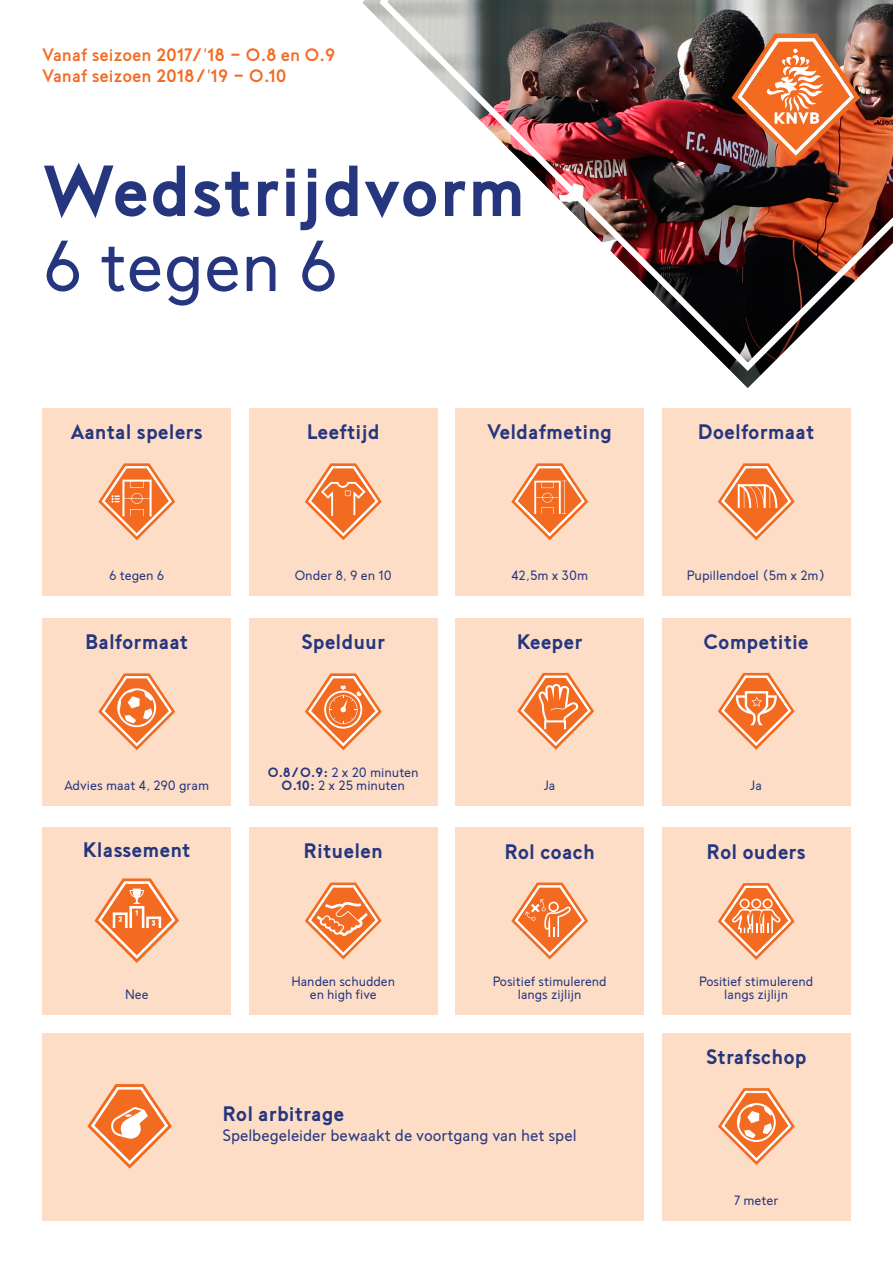
<style>
.page{position:relative;width:893px;height:1263px;background:#fff}
.page>*{position:absolute;margin:0;border:0;box-sizing:border-box;transform-origin:0 0}
.t1{font:700 72px "Baronvon Wesseling";color:#25367f}
.t2{font:72px "Baronvon Wesseling";color:#25367f}
.t3{font:700 21px "Baronvon Wesseling";color:#25367f}
.t4{font:18px "Baronvon Wesseling";color:#f36a21}
.t5{font:16.5px "Baronvon Wesseling";color:#25367f}
.t6{font:13.5px "Baronvon Wesseling";color:#25367f}
.s1{font-weight:700}
</style>
<div class="page">
<div style="left:249px;top:408px;width:188px;height:188px;background:#fdddc6"></div>
<div style="left:43px;top:408px;width:188px;height:188px;background:#fdddc6"></div>
<div style="left:455px;top:408px;width:189px;height:188px;background:#fdddc6"></div>
<div style="left:662px;top:408px;width:188px;height:188px;background:#fdddc6"></div>
<div style="left:43px;top:618px;width:188px;height:188px;background:#fdddc6"></div>
<div style="left:249px;top:618px;width:188px;height:188px;background:#fdddc6"></div>
<div style="left:455px;top:618px;width:189px;height:188px;background:#fdddc6"></div>
<div style="left:662px;top:618px;width:188px;height:188px;background:#fdddc6"></div>
<div style="left:43px;top:827px;width:188px;height:188px;background:#fdddc6"></div>
<div style="left:43px;top:1033px;width:601px;height:187px;background:#fdddc6"></div>
<div style="left:249px;top:827px;width:188px;height:188px;background:#fdddc6"></div>
<div style="left:455px;top:827px;width:189px;height:188px;background:#fdddc6"></div>
<div style="left:662px;top:827px;width:188px;height:188px;background:#fdddc6"></div>
<svg style="left:87px;top:1084px;width:85px;height:84px"></svg>
<img style="left:376px;top:0;width:517px;height:375px">
<img style="left:732px;top:34px;width:128px;height:128px">
<svg style="left:98px;top:673px;width:77px;height:77px"></svg>
<svg style="left:718px;top:673px;width:77px;height:77px"></svg>
<svg style="left:517px;top:673px;width:77px;height:77px"></svg>
<svg style="left:94px;top:878px;width:85px;height:85px"></svg>
<svg style="left:305px;top:882px;width:77px;height:77px"></svg>
<svg style="left:718px;top:883px;width:77px;height:77px"></svg>
<svg style="left:511px;top:882px;width:77px;height:77px"></svg>
<svg style="left:305px;top:673px;width:77px;height:77px"></svg>
<svg style="left:511px;top:463px;width:77px;height:77px"></svg>
<svg style="left:305px;top:463px;width:77px;height:77px"></svg>
<svg style="left:98px;top:463px;width:77px;height:77px"></svg>
<svg style="left:718px;top:463px;width:77px;height:77px"></svg>
<div style="left:662px;top:1033px;width:189px;height:187px;background:#fdddc6"></div>
<svg style="left:718px;top:1088px;width:77px;height:77px"></svg>
<p class="t4" style="left:43px;top:45px;width:294px">Vanaf seizoen 2017/’18 - O.8 en O.9</p>
<p class="t4" style="left:43px;top:66px;width:246px">Vanaf seizoen 2018/’19 - O.10</p>
<p class="t1" style="left:43px;top:151px;width:485px">Wedstrijdvorm</p>
<p class="t2" style="left:43px;top:226px;width:297px">6 tegen 6</p>
<p class="t3" style="left:71px;top:420px;width:134px">Aantal spelers</p>
<p class="t3" style="left:307px;top:420px;width:74px">Leeftijd</p>
<p class="t3" style="left:487px;top:420px;width:126px">Veldafmeting</p>
<p class="t3" style="left:698px;top:420px;width:118px">Doelformaat</p>
<p class="t6" style="left:109px;top:568px;width:57px">6 tegen 6</p>
<p class="t6" style="left:295px;top:568px;width:98px">Onder 8, 9 en 10</p>
<p class="t6" style="left:511px;top:568px;width:78px">42,5m x 30m</p>
<p class="t6" style="left:687px;top:568px;width:140px">Pupillendoel (5m x 2m)</p>
<p class="t3" style="left:85px;top:630px;width:105px">Balformaat</p>
<p class="t3" style="left:301px;top:630px;width:86px">Spelduur</p>
<p class="t3" style="left:517px;top:630px;width:68px">Keeper</p>
<p class="t3" style="left:704px;top:630px;width:107px">Competitie</p>
<p class="t6" style="left:268px;top:764px;width:152px"><span class="s1">O.8/O.9:</span> 2 x 20 minuten</p>
<p class="t6" style="left:282px;top:778px;width:125px"><span class="s1">O.10:</span> 2 x 25 minuten</p>
<p class="t6" style="left:64px;top:778px;width:146px">Advies maat 4, 290 gram</p>
<p class="t6" style="left:751px;top:778px;width:13px">Ja</p>
<p class="t6" style="left:544px;top:778px;width:13px">Ja</p>
<p class="t3" style="left:83px;top:838px;width:109px">Klassement</p>
<p class="t3" style="left:304px;top:839px;width:81px">Rituelen</p>
<p class="t3" style="left:707px;top:840px;width:101px">Rol ouders</p>
<p class="t3" style="left:504px;top:840px;width:92px">Rol coach</p>
<p class="t6" style="left:125px;top:987px;width:25px">Nee</p>
<p class="t6" style="left:291px;top:974px;width:105px">Handen schudden</p>
<p class="t6" style="left:310px;top:987px;width:68px">en high five</p>
<p class="t6" style="left:493px;top:974px;width:116px">Positief stimulerend</p>
<p class="t6" style="left:518px;top:987px;width:65px">langs zijlijn</p>
<p class="t3" style="left:222px;top:1102px;width:124px">Rol arbitrage</p>
<p class="t5" style="left:222px;top:1126px;width:356px">Spelbegeleider bewaakt de voortgang van het spel</p>
<p class="t6" style="left:699px;top:974px;width:116px">Positief stimulerend</p>
<p class="t6" style="left:724px;top:987px;width:65px">langs zijlijn</p>
<p class="t3" style="left:706px;top:1045px;width:102px">Strafschop</p>
<p class="t6" style="left:734px;top:1193px;width:46px">7 meter</p>
</div>
